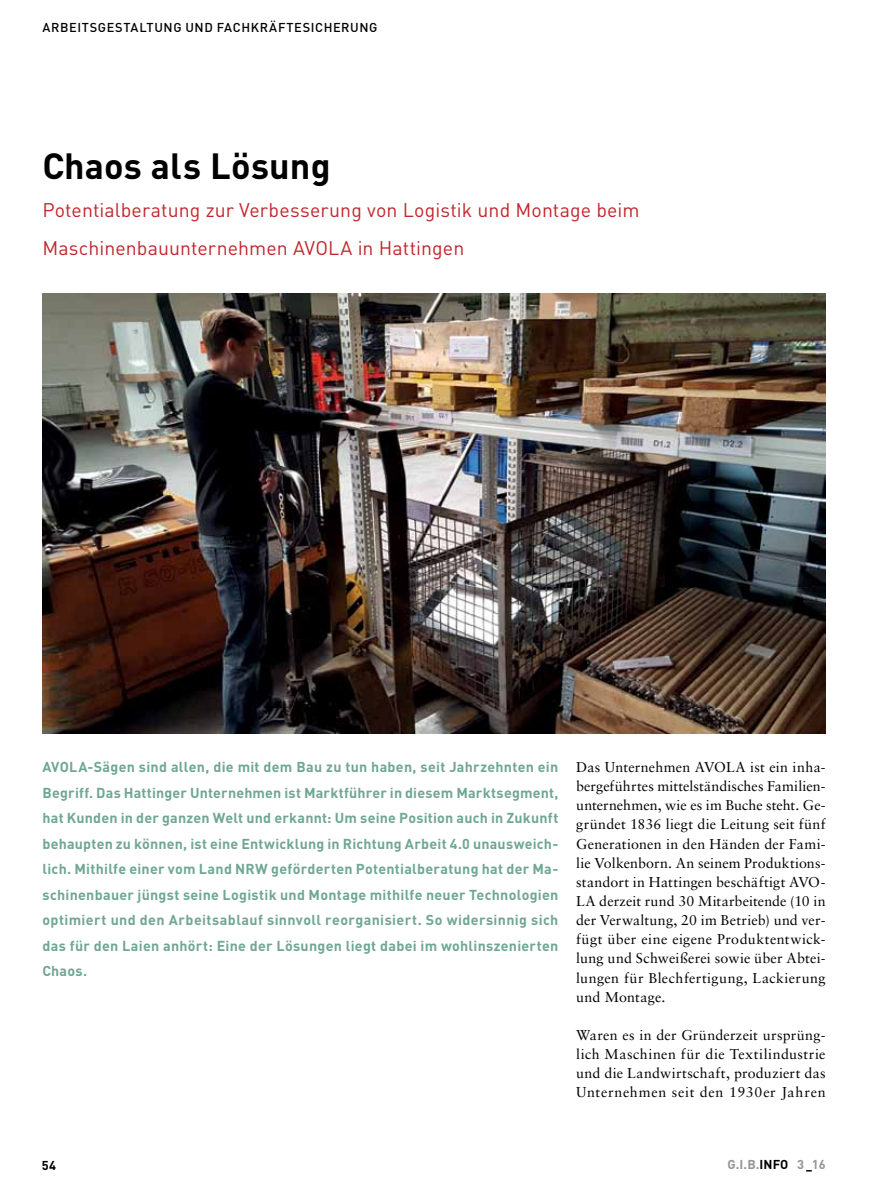
<style>
.page{position:relative;width:893px;height:1191px;background:#fff}
.page>*{position:absolute;margin:0;border:0;box-sizing:border-box;transform-origin:0 0}
._01_Hauptüberschrift{font:700 36px "DIN";letter-spacing:.005em;color:#000}
._03_Unterüberschrift{font:19.5px "DIN";letter-spacing:.005em;color:#c1272d}
._07_Fließtext{font:14.25px/19.2px "Sabon LT";letter-spacing:.035em;color:#000;text-align:justify}
._06_Vorspann{font:700 14.25px/25.5px "DIN";letter-spacing:.02em;color:#70a694;text-align:justify}
.t1{font:500 12.75px "DIN";letter-spacing:.045em;color:#000}
.t2{font:700 12.75px "DIN";letter-spacing:.01em;color:#939598}
.G_Seitenzahlen{font:700 12.75px "DIN";color:#000}
.s1{color:#000}
</style>
<div class="page">
<img style="left:43px;top:293px;width:782px;height:440px">
<p class="t1" style="left:43px;top:18px;width:336px">ARBEITSGESTALTUNG UND FACHKRÄFTESICHERUNG</p>
<p class="_01_Hauptüberschrift" style="left:43px;top:141px;width:290px">Chaos als Lösung</p>
<p class="_03_Unterüberschrift" style="left:43px;top:197px;width:599px">Potentialberatung zur Verbesserung von Logistik und Montage beim</p>
<p class="_03_Unterüberschrift" style="left:43px;top:235px;width:423px">Maschinenbauunternehmen AVOLA in Hattingen</p>
<p class="_06_Vorspann" style="left:43px;top:753px;width:517px">AVOLA-Sägen sind allen, die mit dem Bau zu tun haben, seit Jahrzehnten ein Begriff. Das Hattinger Unternehmen ist Marktführer in diesem Marktsegment, hat Kunden in der ganzen Welt und erkannt: Um seine Position auch in Zukunft behaupten zu können, ist eine Entwicklung in Richtung Arbeit 4.0 unausweich&shy;lich. Mithilfe einer vom Land NRW geförderten Potentialberatung hat der Ma&shy;schinenbauer jüngst seine Logistik und Montage mithilfe neuer Technologien optimiert und den Arbeitsablauf sinnvoll reorganisiert. So widersinnig sich das für den Laien anhört: Eine der Lösungen liegt dabei im wohlinszenierten Chaos.</p>
<p class="_07_Fließtext" style="left:576px;top:757px;width:251px">Das Unternehmen AVOLA ist ein inha&shy;bergeführtes mittelständisches Familien&shy;unternehmen, wie es im Buche steht. Ge&shy;gründet 1836 liegt die Leitung seit fünf Generationen in den Händen der Fami&shy;lie Volkenborn. An seinem Produktions&shy;standort in Hattingen beschäftigt AVO-LA derzeit rund 30 Mitarbeitende (10 in der Verwaltung, 20 im Betrieb) und ver&shy;fügt über eine eigene Produktentwick&shy;lung und Schweißerei sowie über Abtei&shy;lungen für Blechfertigung, Lackierung und Montage.</p>
<p class="_07_Fließtext" style="left:576px;top:1025px;width:251px">Waren es in der Gründerzeit ursprüng&shy;lich Maschinen für die Textilindustrie und die Landwirtschaft, produziert das Unternehmen seit den 1930er Jahren</p>
<p class="G_Seitenzahlen" style="left:42px;top:1156px;width:16px">54</p>
<p class="t2" style="left:727px;top:1156px;width:100px">G.I.B.<span class="s1">INFO</span> 3 16</p>
</div>
